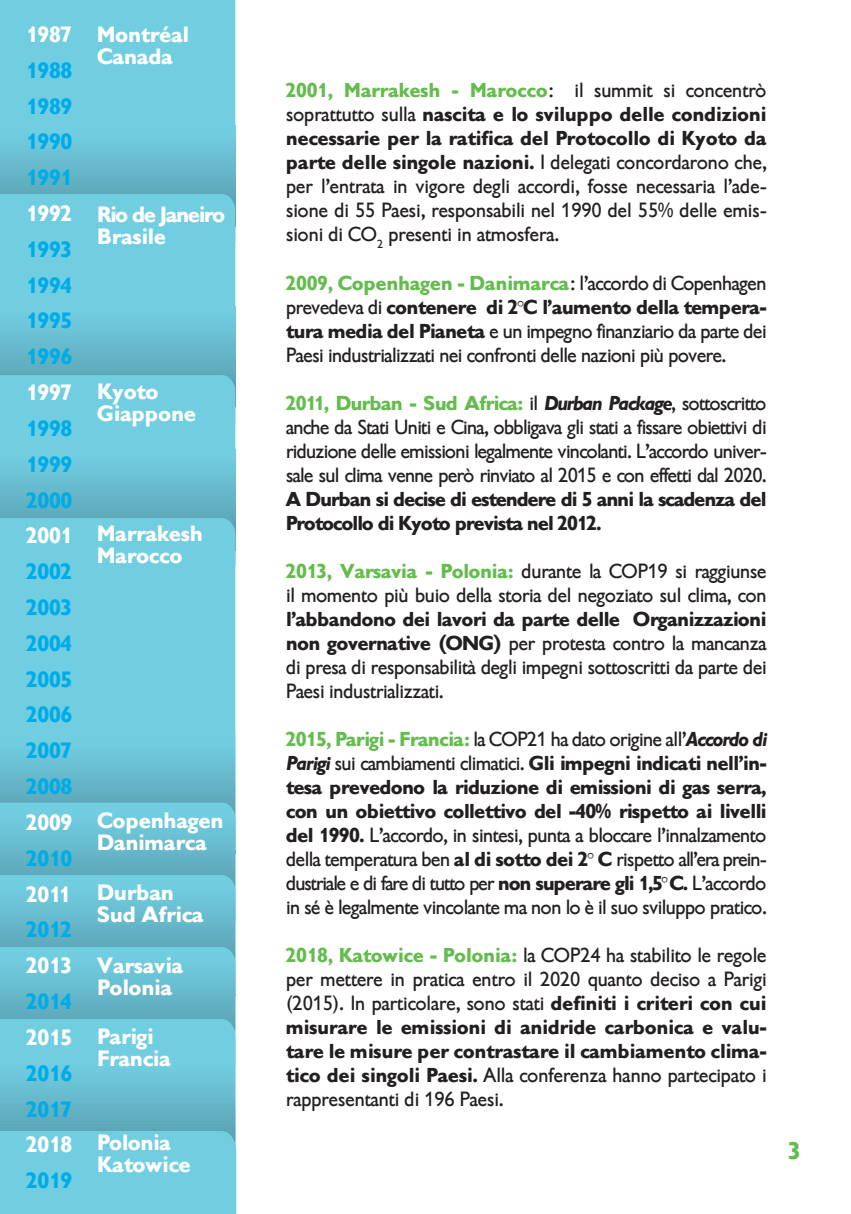
<style>
.page{position:relative;width:851px;height:1214px;background:#fff}
.page>*{position:absolute;margin:0;border:0;box-sizing:border-box;transform-origin:0 0}
.t1{font:700 24px "Gibson";color:#64bc4e}
.protocolli{font:700 22px "Gibson";color:#fff}
.date{font:700 22px "Gibson";color:#00ace8}
.date-2{font:700 22px "Gibson";color:#fff}
.protocolli-2{font:700 22px "Gibson";letter-spacing:-.05em;color:#fff}
.paragrafo{font:20px/24px "Gibson";letter-spacing:-.015em;color:#231f20;text-align:justify}
.s1{font-weight:700;color:#64bc4e}
.s2{font-weight:700}
.s3{font-weight:700;font-style:italic}
</style>
<div class="page">
<div style="left:0;top:0;width:235px;height:734px;background:#71cee1"></div>
<img style="left:0;top:125px;width:235px;height:69px">
<div style="left:0;top:194px;width:235px;height:48px;background:#71cee1"></div>
<img style="left:0;top:306px;width:235px;height:69px">
<div style="left:0;top:375px;width:235px;height:48px;background:#71cee1"></div>
<img style="left:0;top:449px;width:235px;height:69px">
<div style="left:0;top:518px;width:235px;height:48px;background:#71cee1"></div>
<img style="left:0;top:734px;width:235px;height:285px">
<svg style="left:0;top:802px;width:235px;height:51px;background:#6cc4d6"></svg>
<svg style="left:0;top:875px;width:235px;height:48px;background:#6cc4d7"></svg>
<svg style="left:0;top:947px;width:235px;height:48px;background:#6cc4d7"></svg>
<div style="left:0;top:1068px;width:235px;height:24px;background:#6cc4d7"></div>
<div style="left:0;top:1019px;width:235px;height:49px;background:#71cee1"></div>
<svg style="left:0;top:1092px;width:236px;height:121px;background:#6cc4d7"></svg>
<p class="date-2" style="left:27px;top:21px;width:48px">1987</p>
<p class="date" style="left:27px;top:57px;width:48px">1988</p>
<p class="date" style="left:27px;top:93px;width:48px">1989</p>
<p class="date" style="left:27px;top:129px;width:48px">1990</p>
<p class="date" style="left:27px;top:165px;width:48px">1991</p>
<p class="date-2" style="left:27px;top:200px;width:48px">1992</p>
<p class="date" style="left:27px;top:236px;width:48px">1993</p>
<p class="date" style="left:27px;top:272px;width:48px">1994</p>
<p class="date" style="left:27px;top:308px;width:48px">1995</p>
<p class="date" style="left:27px;top:344px;width:48px">1996</p>
<p class="date-2" style="left:27px;top:379px;width:48px">1997</p>
<p class="date" style="left:27px;top:415px;width:48px">1998</p>
<p class="date" style="left:27px;top:451px;width:48px">1999</p>
<p class="date" style="left:27px;top:487px;width:48px">2000</p>
<p class="date-2" style="left:27px;top:523px;width:48px">2001</p>
<p class="date" style="left:27px;top:558px;width:48px">2002</p>
<p class="date" style="left:27px;top:594px;width:48px">2003</p>
<p class="date" style="left:27px;top:630px;width:48px">2004</p>
<p class="date" style="left:27px;top:666px;width:48px">2005</p>
<p class="date" style="left:27px;top:702px;width:48px">2006</p>
<p class="date" style="left:27px;top:737px;width:48px">2007</p>
<p class="date" style="left:27px;top:773px;width:48px">2008</p>
<p class="date-2" style="left:27px;top:809px;width:48px">2009</p>
<p class="date" style="left:27px;top:845px;width:48px">2010</p>
<p class="date-2" style="left:27px;top:881px;width:46px">2011</p>
<p class="date" style="left:27px;top:916px;width:48px">2012</p>
<p class="date-2" style="left:27px;top:952px;width:48px">2013</p>
<p class="date" style="left:27px;top:988px;width:48px">2014</p>
<p class="date-2" style="left:27px;top:1024px;width:48px">2015</p>
<p class="date" style="left:27px;top:1060px;width:48px">2016</p>
<p class="date" style="left:27px;top:1095px;width:48px">2017</p>
<p class="date-2" style="left:27px;top:1131px;width:48px">2018</p>
<p class="date" style="left:27px;top:1167px;width:48px">2019</p>
<p class="protocolli" style="left:98px;top:21px;width:93px">Montréal</p>
<p class="protocolli" style="left:98px;top:43px;width:77px">Canada</p>
<p class="protocolli-2" style="left:98px;top:202px;width:129px">Rio de Janeiro</p>
<p class="protocolli" style="left:98px;top:224px;width:70px">Brasile</p>
<p class="protocolli" style="left:98px;top:379px;width:63px">Kyoto</p>
<p class="protocolli" style="left:98px;top:401px;width:100px">Giappone</p>
<p class="protocolli" style="left:98px;top:520px;width:107px">Marrakesh</p>
<p class="protocolli" style="left:98px;top:542px;width:87px">Marocco</p>
<p class="protocolli" style="left:98px;top:807px;width:128px">Copenhagen</p>
<p class="protocolli" style="left:98px;top:829px;width:111px">Danimarca</p>
<p class="protocolli" style="left:98px;top:879px;width:78px">Durban</p>
<p class="protocolli" style="left:98px;top:901px;width:108px">Sud Africa</p>
<p class="protocolli" style="left:98px;top:952px;width:87px">Varsavia</p>
<p class="protocolli" style="left:98px;top:974px;width:76px">Polonia</p>
<p class="protocolli" style="left:98px;top:1023px;width:58px">Parigi</p>
<p class="protocolli" style="left:98px;top:1045px;width:75px">Francia</p>
<p class="protocolli" style="left:98px;top:1129px;width:75px">Polonia</p>
<p class="protocolli" style="left:98px;top:1151px;width:95px">Katowice</p>
<p class="paragrafo" style="left:286px;top:79px;width:482px"><span class="s1">2001, Marrakesh - Marocco</span>: il summit si concentrò soprattutto sulla <span class="s2">nascita e lo sviluppo delle condizioni necessarie per la ratifica del Protocollo di Kyoto da parte delle singole nazioni.</span> I delegati concordarono che, per l’entrata in vigore degli accordi, fosse necessaria l’ade&shy;sione di 55 Paesi, responsabili nel 1990 del 55% delle emis&shy;sioni di CO<sub>2</sub> presenti in atmosfera.</p>
<p class="paragrafo" style="left:286px;top:271px;width:482px"><span class="s1">2009, Copenhagen - Danimarca</span>: l’accordo di Copenhagen prevedeva di <span class="s2">contenere di 2°C l’aumento della tempera&shy;tura media del Pianeta</span> e un impegno finanziario da parte dei Paesi industrializzati nei confronti delle nazioni più povere.</p>
<p class="paragrafo" style="left:286px;top:391px;width:482px"><span class="s1">2011, Durban - Sud Africa:</span> il <span class="s3">Durban Package</span>, sottoscritto anche da Stati Uniti e Cina, obbligava gli stati a fissare obiettivi di riduzione delle emissioni legalmente vincolanti. L’accordo univer&shy;sale sul clima venne però rinviato al 2015 e con effetti dal 2020.<br><span class="s2">A Durban si decise di estendere di 5 anni la scadenza del Protocollo di Kyoto prevista nel 2012.</span></p>
<p class="paragrafo" style="left:286px;top:559px;width:482px"><span class="s1">2013, Varsavia - Polonia:</span> durante la COP19 si raggiunse il momento più buio della storia del negoziato sul clima, con <span class="s2">l’abbandono dei lavori da parte delle Organizzazioni non governative (ONG)</span> per protesta contro la mancanza di presa di responsabilità degli impegni sottoscritti da parte dei Paesi industrializzati.</p>
<p class="paragrafo" style="left:286px;top:727px;width:482px"><span class="s1">2015, Parigi - Francia:</span> la COP21 ha dato origine all’<span class="s3">Accordo di Parigi</span> sui cambiamenti climatici. <span class="s2">Gli impegni indicati nell’in&shy;tesa prevedono la riduzione di emissioni di gas serra, con un obiettivo collettivo del -40% rispetto ai livelli del 1990.</span> L’accordo, in sintesi, punta a bloccare l’innalzamento della temperatura ben <span class="s2">al di sotto dei 2° C</span> rispetto all’era prein&shy;dustriale e di fare di tutto per <span class="s2">non superare gli 1,5°C.</span> L’accordo in sé è legalmente vincolante ma non lo è il suo sviluppo pratico.</p>
<p class="paragrafo" style="left:286px;top:943px;width:482px"><span class="s1">2018, Katowice - Polonia:</span> la COP24 ha stabilito le regole per mettere in pratica entro il 2020 quanto deciso a Parigi (2015). In particolare, sono stati <span class="s2">definiti i criteri con cui misurare le emissioni di anidride carbonica e valu&shy;tare le misure per contrastare il cambiamento clima&shy;tico dei singoli Paesi.</span> Alla conferenza hanno partecipato i rappresentanti di 196 Paesi.</p>
<p class="t1" style="left:788px;top:1136px;width:14px">3</p>
</div>
